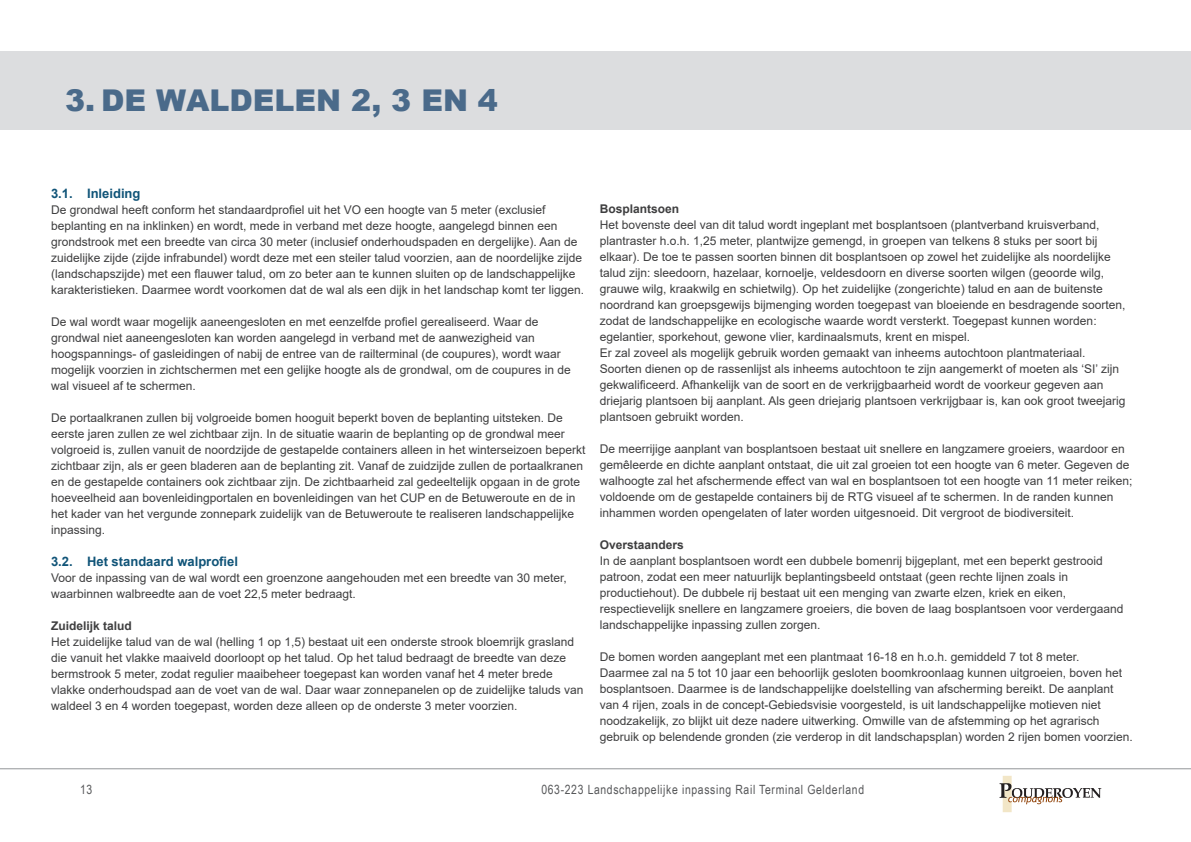
<style>
.page{position:relative;width:1191px;height:842px;background:#fff}
.page>*{position:absolute;margin:0;border:0;box-sizing:border-box;transform-origin:0 0}
.t1{font:900 30px "Arial";color:#4a6a8a}
.t2{font:700 13px "Arial";color:#105478}
.t3{font:12.7px "Arial Narrow";letter-spacing:.05em;color:#57585a}
.t4{font:12px/16px "Arial";color:#3e3e3f}
.t5{font:700 12px "Arial";color:#3e3e3f}
</style>
<div class="page">
<div style="left:0;top:51px;width:1191px;height:78px;background:#dcdddf"></div>
<svg style="left:999px;top:776px;width:102px;height:36px"></svg>
<hr style="left:0;top:768px;width:1191px;height:1px;background:#939598">
<h1 class="t1" style="left:65px;top:78px;width:434px">3. DE WALDELEN 2, 3 EN 4</h1>
<p class="t2" style="left:51px;top:184px;width:91px">3.1. Inleiding</p>
<p class="t4" style="left:51px;top:202px;width:534px">De grondwal heeft conform het standaardprofiel uit het VO een hoogte van 5 meter (exclusief beplanting en na inklinken) en wordt, mede in verband met deze hoogte, aangelegd binnen een grondstrook met een breedte van circa 30 meter (inclusief onderhoudspaden en dergelijke). Aan de zuidelijke zijde (zijde infrabundel) wordt deze met een steiler talud voorzien, aan de noordelijke zijde (landschapszijde) met een flauwer talud, om zo beter aan te kunnen sluiten op de landschappelijke karakteristieken. Daarmee wordt voorkomen dat de wal als een dijk in het landschap komt ter liggen.</p>
<p class="t4" style="left:51px;top:314px;width:521px">De wal wordt waar mogelijk aaneengesloten en met eenzelfde profiel gerealiseerd. Waar de grondwal niet aaneengesloten kan worden aangelegd in verband met de aanwezigheid van hoogspannings- of gasleidingen of nabij de entree van de railterminal (de coupures), wordt waar mogelijk voorzien in zichtschermen met een gelijke hoogte als de grondwal, om de coupures in de wal visueel af te schermen.</p>
<p class="t4" style="left:51px;top:410px;width:536px">De portaalkranen zullen bij volgroeide bomen hooguit beperkt boven de beplanting uitsteken. De eerste jaren zullen ze wel zichtbaar zijn. In de situatie waarin de beplanting op de grondwal meer volgroeid is, zullen vanuit de noordzijde de gestapelde containers alleen in het winterseizoen beperkt zichtbaar zijn, als er geen bladeren aan de beplanting zit. Vanaf de zuidzijde zullen de portaalkranen en de gestapelde containers ook zichtbaar zijn. De zichtbaarheid zal gedeeltelijk opgaan in de grote hoeveelheid aan bovenleidingportalen en bovenleidingen van het CUP en de Betuweroute en de in het kader van het vergunde zonnepark zuidelijk van de Betuweroute te realiseren landschappelijke inpassing.</p>
<p class="t2" style="left:51px;top:552px;width:188px">3.2. Het standaard walprofiel</p>
<p class="t4" style="left:51px;top:569px;width:517px">Voor de inpassing van de wal wordt een groenzone aangehouden met een breedte van 30 meter, waarbinnen walbreedte aan de voet 22,5 meter bedraagt.</p>
<p class="t5" style="left:51px;top:617px;width:82px">Zuidelijk talud</p>
<p class="t4" style="left:51px;top:633px;width:534px">Het zuidelijke talud van de wal (helling 1 op 1,5) bestaat uit een onderste strook bloemrijk grasland die vanuit het vlakke maaiveld doorloopt op het talud. Op het talud bedraagt de breedte van deze bermstrook 5 meter, zodat regulier maaibeheer toegepast kan worden vanaf het 4 meter brede vlakke onderhoudspad aan de voet van de wal. Daar waar zonnepanelen op de zuidelijke taluds van waldeel 3 en 4 worden toegepast, worden deze alleen op de onderste 3 meter voorzien.</p>
<p class="t5" style="left:600px;top:201px;width:81px">Bosplantsoen</p>
<p class="t4" style="left:600px;top:217px;width:527px">Het bovenste deel van dit talud wordt ingeplant met bosplantsoen (plantverband kruisverband, plantraster h.o.h. 1,25 meter, plantwijze gemengd, in groepen van telkens 8 stuks per soort bij elkaar). De toe te passen soorten binnen dit bosplantsoen op zowel het zuidelijke als noordelijke talud zijn: sleedoorn, hazelaar, kornoelje, veldesdoorn en diverse soorten wilgen (geoorde wilg, grauwe wilg, kraakwilg en schietwilg). Op het zuidelijke (zongerichte) talud en aan de buitenste noordrand kan groepsgewijs bijmenging worden toegepast van bloeiende en besdragende soorten, zodat de landschappelijke en ecologische waarde wordt versterkt. Toegepast kunnen worden: egelantier, sporkehout, gewone vlier, kardinaalsmuts, krent en mispel.<br>Er zal zoveel als mogelijk gebruik worden gemaakt van inheems autochtoon plantmateriaal.<br>Soorten dienen op de rassenlijst als inheems autochtoon te zijn aangemerkt of moeten als ‘SI’ zijn gekwalificeerd. Afhankelijk van de soort en de verkrijgbaarheid wordt de voorkeur gegeven aan driejarig plantsoen bij aanplant. Als geen driejarig plantsoen verkrijgbaar is, kan ook groot tweejarig plantsoen gebruikt worden.</p>
<p class="t4" style="left:600px;top:441px;width:534px">De meerrijige aanplant van bosplantsoen bestaat uit snellere en langzamere groeiers, waardoor en gemêleerde en dichte aanplant ontstaat, die uit zal groeien tot een hoogte van 6 meter. Gegeven de walhoogte zal het afschermende effect van wal en bosplantsoen tot een hoogte van 11 meter reiken; voldoende om de gestapelde containers bij de RTG visueel af te schermen. In de randen kunnen inhammen worden opengelaten of later worden uitgesnoeid. Dit vergroot de biodiversiteit.</p>
<p class="t5" style="left:600px;top:537px;width:86px">Overstaanders</p>
<p class="t4" style="left:600px;top:553px;width:525px">In de aanplant bosplantsoen wordt een dubbele bomenrij bijgeplant, met een beperkt gestrooid patroon, zodat een meer natuurlijk beplantingsbeeld ontstaat (geen rechte lijnen zoals in productiehout). De dubbele rij bestaat uit een menging van zwarte elzen, kriek en eiken, respectievelijk snellere en langzamere groeiers, die boven de laag bosplantsoen voor verdergaand landschappelijke inpassing zullen zorgen.</p>
<p class="t4" style="left:600px;top:649px;width:534px">De bomen worden aangeplant met een plantmaat 16-18 en h.o.h. gemiddeld 7 tot 8 meter.<br>Daarmee zal na 5 tot 10 jaar een behoorlijk gesloten boomkroonlaag kunnen uitgroeien, boven het bosplantsoen. Daarmee is de landschappelijke doelstelling van afscherming bereikt. De aanplant van 4 rijen, zoals in de concept-Gebiedsvisie voorgesteld, is uit landschappelijke motieven niet noodzakelijk, zo blijkt uit deze nadere uitwerking. Omwille van de afstemming op het agrarisch gebruik op belendende gronden (zie verderop in dit landschapsplan) worden 2 rijen bomen voorzien.</p>
<p class="t3" style="left:80px;top:780px;width:14px">13</p>
<p class="t3" style="left:541px;top:780px;width:324px">063-223 Landschappelijke inpassing Rail Terminal Gelderland</p>
</div>
